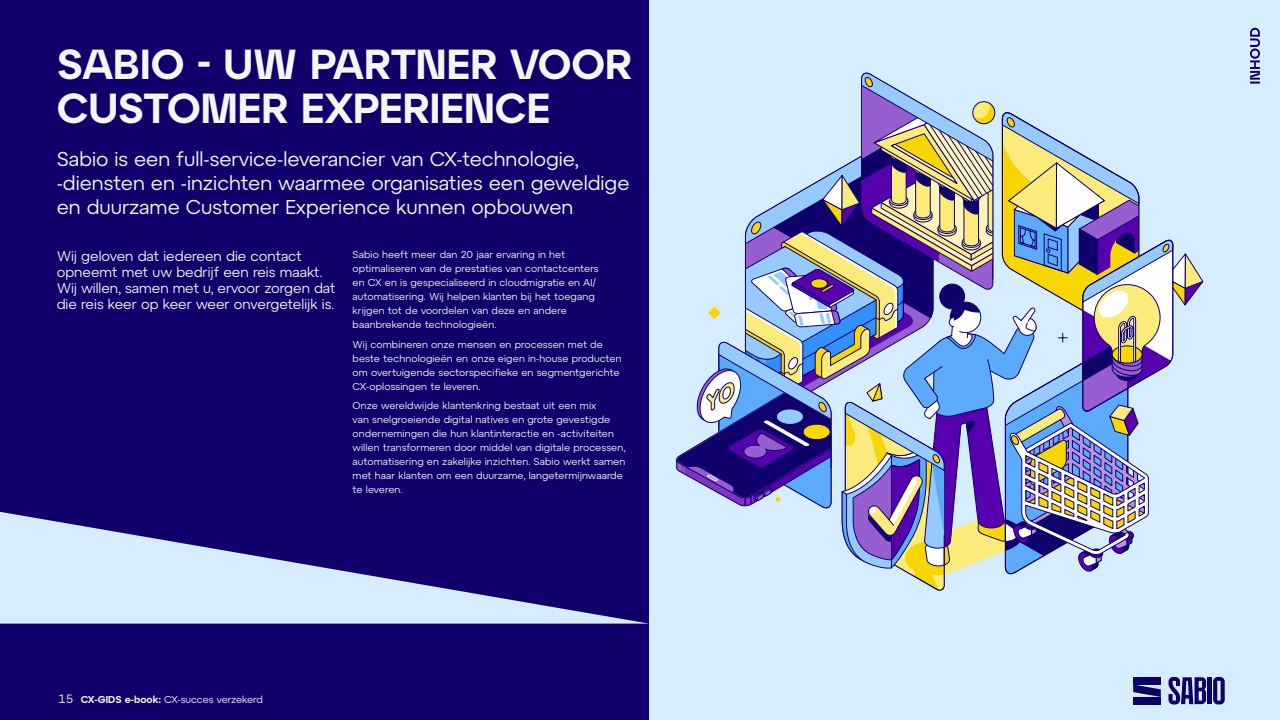
<style>
.page{position:relative;width:1280px;height:720px;background:#d6edff}
.page>*{position:absolute;margin:0;border:0;box-sizing:border-box;transform-origin:0 0}
.t1{font:600 42px/44px "Atyp BL Display";color:#f7f5f0}
.t2{font:20px/24px "Atyp BL Text";color:#f7f5f0}
.t3{font:14px/16px "Atyp BL Text";color:#f7f5f0}
.t4{font:10px/14px "Atyp BL Text";letter-spacing:.01em;color:#f7f5f0}
.s1{font-size:12px}
.s2{font-family:"Atyp BL Display";font-weight:600}
</style>
<div class="page">
<div style="left:0;top:0;width:648px;height:720px;background:#0f006b"></div>
<svg style="left:676px;top:72px;width:528px;height:519px"></svg>
<div style="left:1133px;top:677px;width:28px;height:8px;background:#0d0066"></div>
<div style="left:1133px;top:697px;width:28px;height:8px;background:#0d0066"></div>
<svg style="left:1133px;top:685px;width:28px;height:12px"></svg>
<svg style="left:1213px;top:677px;width:12px;height:27px"></svg>
<div style="left:1207px;top:677px;width:5px;height:27px;background:#0d0066"></div>
<svg style="left:1168px;top:677px;width:38px;height:27px"></svg>
<svg style="left:0;top:512px;width:649px;height:112px"></svg>
<svg style="left:1250px;top:28px;width:10px;height:56px"></svg>
<h1 class="t1" style="left:57px;top:42px;width:577px">SABIO - UW PARTNER VOOR<br>CUSTOMER EXPERIENCE</h1>
<h2 class="t2" style="left:57px;top:147px;width:574px">Sabio is een full-service-leverancier van CX-technologie, -diensten en -inzichten waarmee organisaties een geweldige en duurzame Customer Experience kunnen opbouwen</h2>
<p class="t4" style="left:353px;top:248px;width:248px">Sabio heeft meer dan 20 jaar ervaring in het optimaliseren van de prestaties van contactcenters en CX en is gespecialiseerd in cloudmigratie en AI/ automatisering. Wij helpen klanten bij het toegang krijgen tot de voordelen van deze en andere baanbrekende technologieën.</p>
<p class="t4" style="left:353px;top:337px;width:271px">Wij combineren onze mensen en processen met de beste technologieën en onze eigen in-house producten om overtuigende sectorspecifieke en segmentgerichte CX-oplossingen te leveren.</p>
<p class="t4" style="left:353px;top:399px;width:274px">Onze wereldwijde klantenkring bestaat uit een mix<br>van snelgroeiende digital natives en grote gevestigde ondernemingen die hun klantinteractie en -activiteiten willen transformeren door middel van digitale processen, automatisering en zakelijke inzichten. Sabio werkt samen met haar klanten om een duurzame, langetermijnwaarde te leveren.</p>
<h3 class="t3" style="left:57px;top:248px;width:280px">Wij geloven dat iedereen die contact opneemt met uw bedrijf een reis maakt.<br>Wij willen, samen met u, ervoor zorgen dat die reis keer op keer weer onvergetelijk is.</h3>
<p class="t4" style="left:59px;top:692px;width:205px"><span class="s1">15</span> <span class="s2">CX-GIDS e-book:</span> CX-succes verzekerd</p>
</div>
